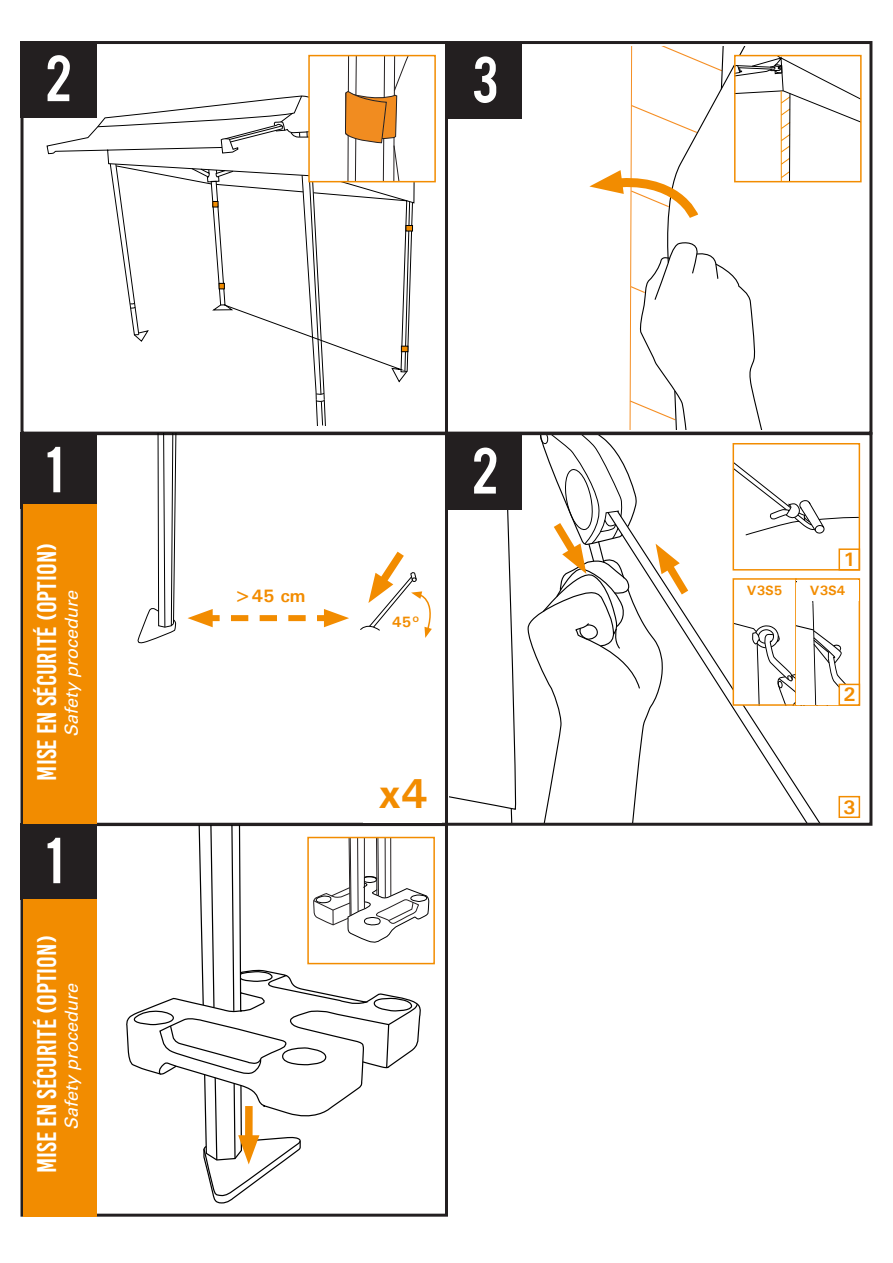
<style>
.page{position:relative;width:893px;height:1263px;background:#fff}
.page>*{position:absolute;margin:0;border:0;box-sizing:border-box;transform-origin:0 0}
.t1{font:51px "Bebas";color:#fff}
.t2{font:700 42px "Univers";color:#f28c00}
.t3{font:27px "Bebas Kai";color:#fff}
.t4{font:700 19.5px "Univers";color:#f28c00}
.t5{font:italic 18px "Univers LT Std";color:#fff}
.t6{font:700 18px "Univers";color:#f28c00}
.t7{font:700 15px "Univers";color:#f28c00}
.t8{font:700 13.5px "Univers";color:#f28c00}
</style>
<div class="page">
<svg style="left:450px;top:510px;width:67px;height:312px"></svg>
<div style="left:21px;top:823px;width:427px;height:394px;border:3px solid #231f20"></div>
<div style="left:21px;top:41px;width:76px;height:77px;background:#231f20"></div>
<div style="left:21px;top:432px;width:76px;height:77px;background:#231f20"></div>
<div style="left:21px;top:823px;width:76px;height:77px;background:#231f20"></div>
<hr style="left:445px;top:41px;width:3px;height:394px;background:#231f20">
<hr style="left:445px;top:432px;width:3px;height:394px;background:#231f20">
<div style="left:445px;top:42px;width:76px;height:77px;background:#231f20"></div>
<div style="left:445px;top:433px;width:76px;height:77px;background:#231f20"></div>
<svg style="left:46px;top:54px;width:375px;height:371px"></svg>
<div style="left:308px;top:55px;width:128px;height:127px;border:2px solid #f28c00"></div>
<svg style="left:137px;top:433px;width:41px;height:211px"></svg>
<div style="left:23px;top:504px;width:74px;height:320px;background:#f28c00"></div>
<div style="left:23px;top:900px;width:74px;height:317px;background:#f28c00"></div>
<svg style="left:188px;top:609px;width:161px;height:18px"></svg>
<svg style="left:360px;top:551px;width:72px;height:87px"></svg>
<svg style="left:525px;top:47px;width:336px;height:776px"></svg>
<div style="left:838px;top:548px;width:22px;height:22px;border:2px solid #f28c00"></div>
<div style="left:838px;top:796px;width:22px;height:22px;border:2px solid #f28c00"></div>
<div style="left:839px;top:684px;width:20px;height:21px;background:#fff"></div>
<div style="left:838px;top:684px;width:22px;height:22px;border:2px solid #f28c00"></div>
<div style="left:797px;top:580px;width:62px;height:21px;background:#fff"></div>
<div style="left:307px;top:837px;width:128px;height:127px;border:2px solid #f28c00"></div>
<svg style="left:126px;top:826px;width:303px;height:378px"></svg>
<h1 class="t1" style="left:45px;top:41px;width:29px">2</h1>
<h1 class="t1" style="left:45px;top:432px;width:19px">1</h1>
<p class="t3" style="left:32px;top:780px;width:239px;rotate:-90deg">mise en sécurité (option)</p>
<p class="t5" style="left:61px;top:737px;width:148px;rotate:-90deg">Safety procedure</p>
<h1 class="t1" style="left:45px;top:823px;width:19px">1</h1>
<p class="t3" style="left:32px;top:1173px;width:239px;rotate:-90deg">mise en sécurité (option)</p>
<p class="t5" style="left:61px;top:1130px;width:148px;rotate:-90deg">Safety procedure</p>
<h1 class="t1" style="left:472px;top:43px;width:28px">3</h1>
<p class="t6" style="left:234px;top:584px;width:73px">&gt;45 cm</p>
<p class="t7" style="left:392px;top:612px;width:30px">45°</p>
<h1 class="t1" style="left:472px;top:434px;width:29px">2</h1>
<h2 class="t2" style="left:378px;top:766px;width:51px">x4</h2>
<p class="t4" style="left:843px;top:547px;width:14px">1</p>
<p class="t8" style="left:747px;top:582px;width:37px">V3S5</p>
<p class="t8" style="left:810px;top:582px;width:37px">V3S4</p>
<p class="t4" style="left:843px;top:682px;width:14px">2</p>
<p class="t4" style="left:843px;top:794px;width:14px">3</p>
</div>
